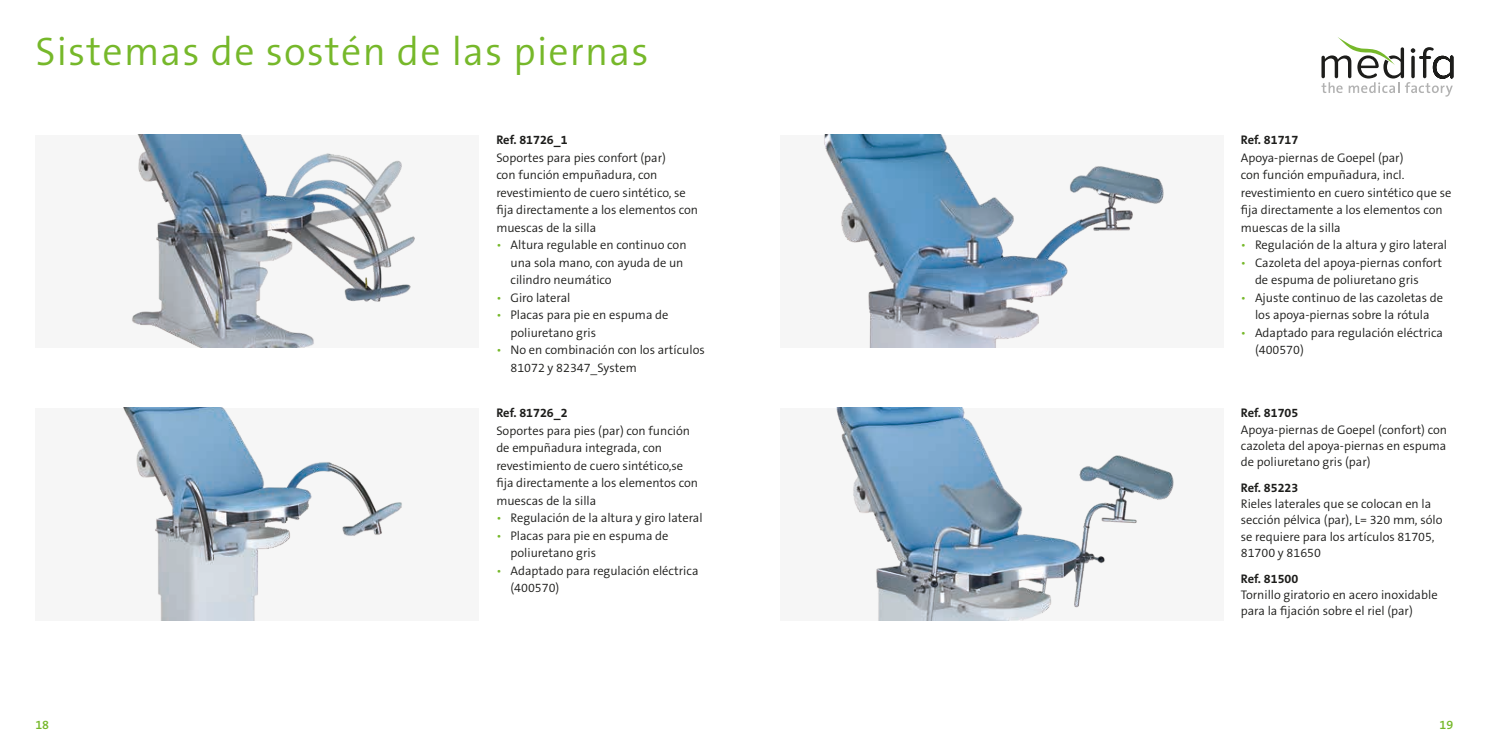
<style>
.page{position:relative;width:1489px;height:745px;background:#fff}
.page>*{position:absolute;margin:0;border:0;box-sizing:border-box;transform-origin:0 0}
.t1{font:300 40px "The Sans B W4";letter-spacing:.03em;color:#76b82a}
.t2{font:300 12.5px/17.5px "The Sans B W4";color:#1d1d1b}
.t3{font:700 12.5px "The Sans B W7";color:#1d1d1b}
.t4{font:600 12.5px "The Sans B W6";color:#76b82a}
.s1{color:#76b82a}
</style>
<div class="page">
<div style="left:780px;top:135px;width:442px;height:212px;background:#f6f6f6"></div>
<img style="left:824px;top:135px;width:340px;height:212px">
<div style="left:780px;top:407px;width:442px;height:213px;background:#f6f6f6"></div>
<img style="left:836px;top:407px;width:338px;height:213px">
<img style="left:123px;top:407px;width:280px;height:213px">
<div style="left:35px;top:135px;width:443px;height:212px;background:#f6f6f6"></div>
<img style="left:132px;top:135px;width:283px;height:212px">
<svg style="left:1321px;top:37px;width:132px;height:60px"></svg>
<h1 class="t1" style="left:35px;top:26px;width:614px">Sistemas de sostén de las piernas</h1>
<p class="t3" style="left:496px;top:132px;width:73px">Ref. 81726_1</p>
<p class="t2" style="left:496px;top:148px;width:203px">Soportes para pies confort (par)<br>con función empuñadura, con revestimiento de cuero sintético, se fija directamente a los elementos con muescas de la silla</p>
<p class="t2" style="left:510px;top:236px;width:178px;text-indent:-14px"><span class="s1">•</span> Altura regulable en continuo con una sola mano, con ayuda de un cilindro neumático</p>
<p class="t2" style="left:496px;top:288px;width:76px"><span class="s1">•</span> Giro lateral</p>
<p class="t2" style="left:510px;top:306px;width:159px;text-indent:-14px"><span class="s1">•</span> Placas para pie en espuma de poliuretano gris</p>
<p class="t2" style="left:510px;top:341px;width:196px;text-indent:-14px"><span class="s1">•</span> No en combinación con los artículos<br>81072 y 82347_System</p>
<p class="t3" style="left:496px;top:404px;width:73px">Ref. 81726_2</p>
<p class="t2" style="left:496px;top:421px;width:203px">Soportes para pies (par) con función de empuñadura integrada, con revestimiento de cuero sintético,se fija directamente a los elementos con muescas de la silla</p>
<p class="t2" style="left:496px;top:509px;width:208px"><span class="s1">•</span> Regulación de la altura y giro lateral</p>
<p class="t2" style="left:510px;top:526px;width:159px;text-indent:-14px"><span class="s1">•</span> Placas para pie en espuma de poliuretano gris</p>
<p class="t2" style="left:510px;top:561px;width:189px;text-indent:-14px"><span class="s1">•</span> Adaptado para regulación eléctrica (400570)</p>
<p class="t3" style="left:1240px;top:132px;width:59px">Ref. 81717</p>
<p class="t2" style="left:1240px;top:149px;width:212px">Apoya-piernas de Goepel (par)<br>con función empuñadura, incl. revestimiento en cuero sintético que se fija directamente a los elementos con muescas de la silla</p>
<p class="t2" style="left:1240px;top:236px;width:208px"><span class="s1">•</span> Regulación de la altura y giro lateral</p>
<p class="t2" style="left:1254px;top:254px;width:189px;text-indent:-14px"><span class="s1">•</span> Cazoleta del apoya-piernas confort de espuma de poliuretano gris</p>
<p class="t2" style="left:1240px;top:289px;width:204px;text-align:center"><span class="s1">•</span> Ajuste continuo de las cazoletas de los apoya-piernas sobre la rótula</p>
<p class="t2" style="left:1254px;top:324px;width:189px;text-indent:-14px"><span class="s1">•</span> Adaptado para regulación eléctrica (400570)</p>
<p class="t3" style="left:1240px;top:404px;width:59px">Ref. 81705</p>
<p class="t2" style="left:1240px;top:421px;width:208px;line-height:16.2px;text-align:justify">Apoya-piernas de Goepel (confort) con cazoleta del apoya-piernas en espuma de poliuretano gris (par)</p>
<p class="t3" style="left:1240px;top:479px;width:59px">Ref. 85223</p>
<p class="t2" style="left:1240px;top:495px;width:203px;line-height:16.2px">Rieles laterales que se colocan en la sección pélvica (par), L= 320 mm, sólo se requiere para los artículos 81705,<br>81700 y 81650</p>
<p class="t3" style="left:1240px;top:570px;width:59px">Ref. 81500</p>
<p class="t2" style="left:1240px;top:586px;width:198px;line-height:16.2px">Tornillo giratorio en acero inoxidable para la fijación sobre el riel (par)</p>
<p class="t4" style="left:35px;top:716px;width:15px">18</p>
<p class="t4" style="left:1439px;top:716px;width:15px">19</p>
</div>
